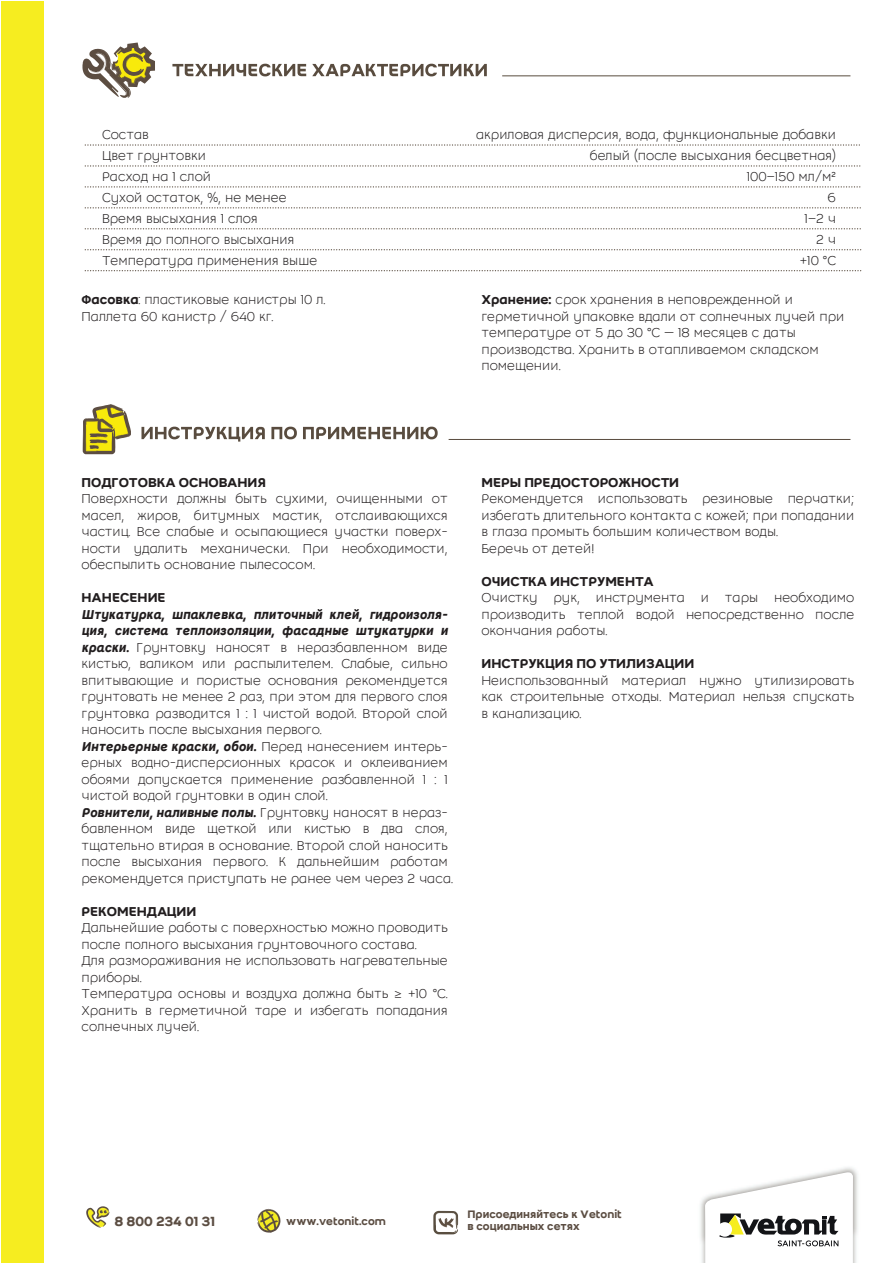
<style>
.page{position:relative;width:893px;height:1263px;background:#fff}
.page>*{position:absolute;margin:0;border:0;box-sizing:border-box;transform-origin:0 0}
.t1{font:500 14.7px "Weber";color:#5b4d42}
.t2{font:300 14.25px/16.5px "Weber";color:#211d1e}
.t3{font:300 14.25px "Weber";color:#1f1c1d}
.t4{font:500 14.25px "Weber";color:#211d1e}
.t5{font:500 12px/12px "Weber";color:#5b4d42}
.s1{font-weight:500}
.s2{font-weight:500;font-style:italic}
</style>
<div class="page">
<svg style="left:172px;top:64px;width:315px;height:12px"></svg>
<svg style="left:82px;top:43px;width:73px;height:55px"></svg>
<svg style="left:141px;top:427px;width:297px;height:15px"></svg>
<hr style="left:449px;top:439px;width:401px;height:1px;background:#594c3f">
<hr style="left:502px;top:75px;width:348px;height:1px;background:#594c3f">
<svg style="left:83px;top:404px;width:48px;height:50px"></svg>
<svg style="left:85px;top:144px;width:775px;height:2px"></svg>
<svg style="left:85px;top:165px;width:776px;height:2px"></svg>
<svg style="left:85px;top:186px;width:776px;height:2px"></svg>
<svg style="left:85px;top:207px;width:776px;height:1px"></svg>
<svg style="left:85px;top:228px;width:776px;height:1px"></svg>
<svg style="left:85px;top:249px;width:776px;height:1px"></svg>
<svg style="left:85px;top:270px;width:776px;height:1px"></svg>
<div style="left:1px;top:1px;width:42px;height:1262px;background:#f6ed20"></div>
<img style="left:700px;top:1167px;width:158px;height:96px">
<svg style="left:705px;top:1171px;width:148px;height:92px"></svg>
<svg style="left:86px;top:1206px;width:23px;height:21px"></svg>
<svg style="left:257px;top:1209px;width:24px;height:23px"></svg>
<svg style="left:433px;top:1211px;width:25px;height:23px"></svg>
<p class="t3" style="left:102px;top:126px;width:48px">Состав</p>
<p class="t3" style="left:476px;top:126px;width:361px">акриловая дисперсия, вода, функциональные добавки</p>
<p class="t3" style="left:102px;top:147px;width:105px">Цвет грунтовки</p>
<p class="t3" style="left:590px;top:147px;width:248px">белый (после высыхания бесцветная)</p>
<p class="t3" style="left:102px;top:168px;width:110px">Расход на 1 слой</p>
<p class="t3" style="left:747px;top:168px;width:91px">100–150 мл/м²</p>
<p class="t3" style="left:102px;top:189px;width:186px">Сухой остаток, %, не менее</p>
<p class="t3" style="left:828px;top:189px;width:10px">6</p>
<p class="t3" style="left:102px;top:211px;width:157px">Время высыхания 1 слоя</p>
<p class="t3" style="left:805px;top:211px;width:33px">1–2 ч</p>
<p class="t3" style="left:102px;top:232px;width:194px">Время до полного высыхания</p>
<p class="t3" style="left:816px;top:232px;width:21px">2 ч</p>
<p class="t3" style="left:102px;top:253px;width:217px">Температура применения выше</p>
<p class="t3" style="left:800px;top:253px;width:38px">+10 °С</p>
<p class="t2" style="left:82px;top:291px;width:245px"><span class="s1">Фасовка</span>: пластиковые канистры 10 л.<br>Паллета 60 канистр / 640 кг.</p>
<p class="t2" style="left:481px;top:291px;width:364px"><span class="s1">Хранение:</span> срок хранения в неповрежденной и герметичной упаковке вдали от солнечных лучей при температуре от 5 до 30 °С — 18 месяцев с даты производства. Хранить в отапливаемом складском помещении.</p>
<p class="t4" style="left:82px;top:474px;width:186px">ПОДГОТОВКА ОСНОВАНИЯ</p>
<p class="t2" style="left:82px;top:490px;width:368px;text-align:justify">Поверхности должны быть сухими, очищенными от масел, жиров, битумных мастик, отслаивающихся частиц. Все слабые и осыпающиеся участки поверх&shy;ности удалить механически. При необходимости, обеспылить основание пылесосом.</p>
<p class="t4" style="left:82px;top:589px;width:86px">НАНЕСЕНИЕ</p>
<p class="t2" style="left:82px;top:606px;width:373px"><span class="s2">Штукатурка, шпаклевка, плиточный клей, гидроизоля&shy;ция, система теплоизоляции, фасадные штукатурки и краски.</span> Грунтовку наносят в неразбавленном виде кистью, валиком или распылителем. Слабые, сильно впитывающие и пористые основания рекомендуется грунтовать не менее 2 раз, при этом для первого слоя грунтовка разводится 1 : 1 чистой водой. Второй слой наносить после высыхания первого.<br><span class="s2">Интерьерные краски, обои.</span> Перед нанесением интерь&shy;ерных водно-дисперсионных красок и оклеиванием обоями допускается применение разбавленной 1 : 1 чистой водой грунтовки в один слой.<br><span class="s2">Ровнители, наливные полы.</span> Грунтовку наносят в нераз&shy;бавленном виде щеткой или кистью в два слоя, тщательно втирая в основание. Второй слой наносить после высыхания первого. К дальнейшим работам рекомендуется приступать не ранее чем через 2 часа.</p>
<p class="t4" style="left:82px;top:903px;width:116px">РЕКОМЕНДАЦИИ</p>
<p class="t2" style="left:82px;top:919px;width:368px">Дальнейшие работы с поверхностью можно проводить после полного высыхания грунтовочного состава.<br>Для размораживания не использовать нагревательные приборы.<br>Температура основы и воздуха должна быть ≥ +10 °С.<br>Хранить в герметичной таре и избегать попадания солнечных лучей.</p>
<p class="t4" style="left:481px;top:474px;width:199px">МЕРЫ ПРЕДОСТОРОЖНОСТИ</p>
<p class="t2" style="left:481px;top:490px;width:374px">Рекомендуется использовать резиновые перчатки; избегать длительного контакта с кожей; при попадании в глаза промыть большим количеством воды.<br>Беречь от детей!</p>
<p class="t4" style="left:481px;top:573px;width:174px">ОЧИСТКА ИНСТРУМЕНТА</p>
<p class="t2" style="left:481px;top:590px;width:374px;text-align:justify">Очистку рук, инструмента и тары необходимо производить теплой водой непосредственно после окончания работы.</p>
<p class="t4" style="left:481px;top:655px;width:214px">ИНСТРУКЦИЯ ПО УТИЛИЗАЦИИ</p>
<p class="t2" style="left:481px;top:672px;width:374px;text-align:justify">Неиспользованный материал нужно утилизировать как строительные отходы. Материал нельзя спускать в канализацию.</p>
<p class="t1" style="left:114px;top:1212px;width:102px">8 800 234 01 31</p>
<p class="t5" style="left:286px;top:1215px;width:101px">www.vetonit.com</p>
<p class="t5" style="left:467px;top:1208px;width:156px">Присоединяйтесь к Vetonit в социальных сетях</p>
</div>
